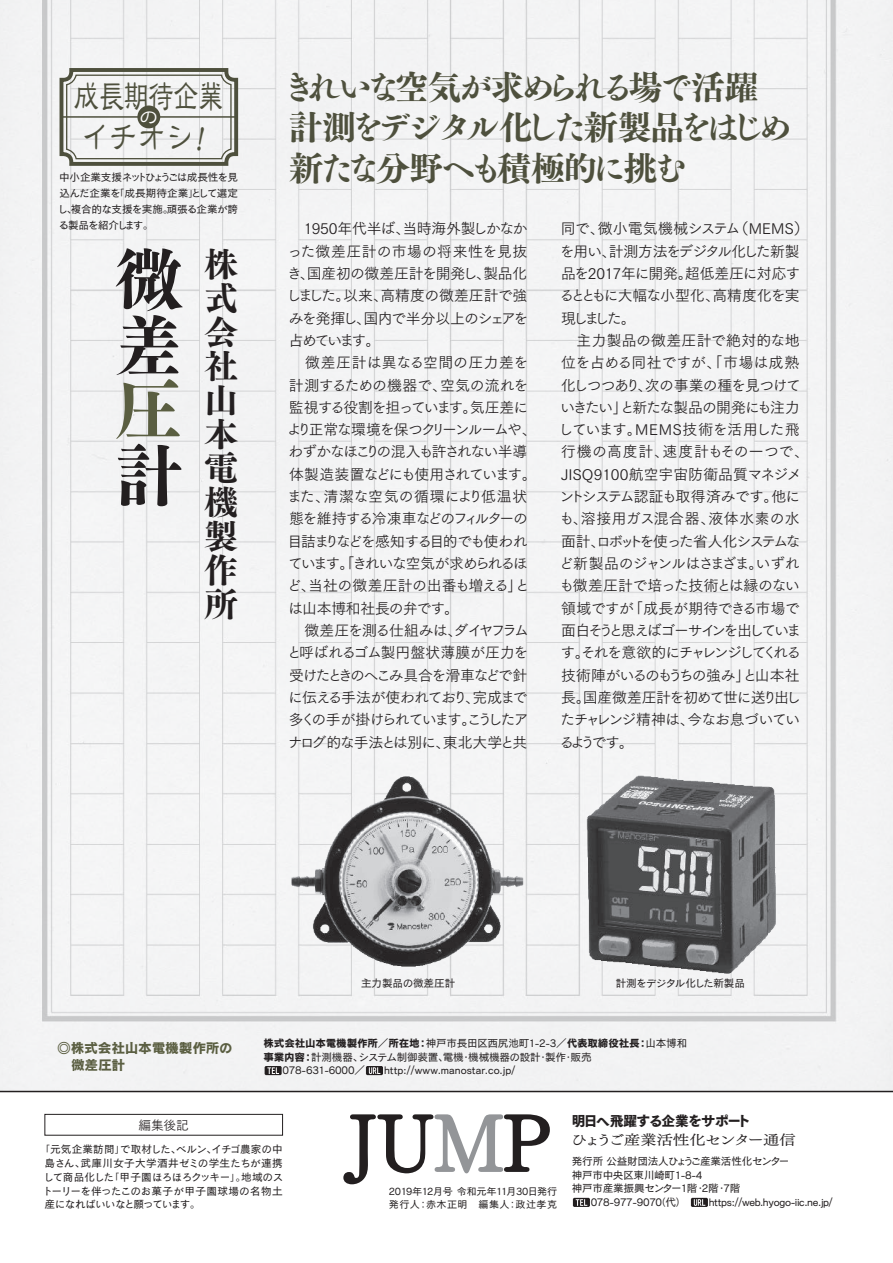
<style>
.page{position:relative;width:893px;height:1263px;background:#fff}
.page>*{position:absolute;margin:0;border:0;box-sizing:border-box;transform-origin:0 0}
.t1{font:68.1px/66.6px "Tsuku BMD Min Std E";color:#231f20}
.t2{font:68.1px "Tsuku BMD Min Std E";color:#5a5e41}
.t3{font:37.05px "Likurei Std";color:#4e503d;scale:.8 1}
.t4{font:36.15px "Likurei Std";letter-spacing:-.02em;color:#4e503d;scale:.7 1}
.t5{font:34.05px/40.3px "Tsuku AMD Min Std E";letter-spacing:-.12em;color:#4e503d}
.t6{font:34.05px/34px "Tsuku BMD Min Std E";color:#231f20;text-align:justify}
.t7{font:21.3px "Likurei Std";color:#fff}
.t8{font:14.85px/22.4px "Tsuku Go Pro R";letter-spacing:-.06em;color:#231f20}
.t9{font:13.8px/17px "Cezanne Pro B";letter-spacing:-.02em;color:#5a5e41}
.t10{font:13.65px "Tsuku Min Pro RB";letter-spacing:-.035em;color:#231f20;scale:1.19 1}
.t11{font:13.65px "Tsuku Go Pro H";letter-spacing:-.06em;color:#231f20}
.t12{font:12.75px "Tsuku Go Pro R";color:#231f20}
.t13{font:10.65px/13.8px "Cezanne Pro M";letter-spacing:-.03em;color:#231f20;text-align:justify}
.t14{font:10.65px "Cezanne Pro B";letter-spacing:-.02em;color:#231f20}
.t15{font:10.65px "Cezanne Pro M";letter-spacing:.005em;color:#231f20}
.t16{font:10.65px "Cezanne Pro M";letter-spacing:-.06em;color:#231f20}
.t17{font:10.05px/12.8px "Cezanne Pro M";letter-spacing:-.02em;color:#231f20}
.s1{font-family:"Cezanne Pro M"}
.s2{font-family:"Cezanne Pro B"}
</style>
<div class="page">
<div style="left:0;top:0;width:893px;height:1091px;background:#f3f4f5"></div>
<div style="left:45px;top:1114px;width:238px;height:21px;border:1px solid #231f20"></div>
<hr style="left:0;top:1091px;width:893px;height:1px;background:#231f20">
<svg style="left:265px;top:1066px;width:17px;height:9px"></svg>
<svg style="left:366px;top:1066px;width:17px;height:9px"></svg>
<img style="left:282px;top:770px;width:253px;height:204px">
<img style="left:575px;top:770px;width:210px;height:204px">
<svg style="left:573px;top:1198px;width:17px;height:9px"></svg>
<svg style="left:691px;top:1198px;width:17px;height:9px"></svg>
<svg style="left:343px;top:1114px;width:207px;height:70px"></svg>
<svg style="left:58px;top:66px;width:182px;height:102px"></svg>
<h3 class="t4" style="left:74px;top:72px;width:215px">成長期待企業</h3>
<h2 class="t3" style="left:80px;top:112px;width:144px">イチオシ</h2>
<p class="t13" style="left:58px;top:169px;width:182px;line-height:15.9px">中小企業支援ネットひょうごは成長性を見込んだ企業を「成長期待企業」として選定し、複合的な支援を実施。頑張る企業が誇る製品を紹介します。</p>
<h3 class="t7" style="left:138px;top:103px;width:23px">の</h3>
<h1 class="t1" style="left:115px;top:237px;width:69px">微差</h1>
<h1 class="t2" style="left:115px;top:348px;width:66px">圧</h1>
<h1 class="t1" style="left:115px;top:433px;width:68px">計</h1>
<h3 class="t6" style="left:204px;top:242px;width:35px">株式会社山本電機製作所</h3>
<h3 class="t5" style="left:282px;top:63px;width:511px">きれいな空気が求められる場で活躍計測をデジタル化した新製品をはじめ新たな分野へも積極的に挑む</h3>
<p class="t8" style="left:286px;top:216px;width:252px">　1950年代半ば、当時海外製しかなかった微差圧計の市場の将来性を見抜き、国産初の微差圧計を開発し、製品化しました。以来、高精度の微差圧計で強みを発揮し、国内で半分以上のシェアを占めています。<br>　微差圧計は異なる空間の圧力差を計測するための機器で、空気の流れを監視する役割を担っています。気圧差により正常な環境を保つクリーンルームや、わずかなほこりの混入も許されない半導体製造装置などにも使用されています。また、清潔な空気の循環により低温状態を維持する冷凍車などのフィルターの目詰まりなどを感知する目的でも使われています。「きれいな空気が求められるほど、当社の微差圧計の出番も増える」とは山本博和社長の弁です。<br>　微差圧を測る仕組みは、ダイヤフラムと呼ばれるゴム製円盤状薄膜が圧力を受けたときのへこみ具合を滑車などで針に伝える手法が使われており、完成まで多くの手が掛けられています。こうしたアナログ的な手法とは別に、東北大学と共</p>
<p class="t8" style="left:559px;top:216px;width:252px">同で、微小電気機械システム（MEMS）を用い、計測方法をデジタル化した新製品を2017年に開発。超低差圧に対応するとともに大幅な小型化、高精度化を実現しました。<br>　主力製品の微差圧計で絶対的な地位を占める同社ですが、「市場は成熟化しつつあり、次の事業の種を見つけていきたい」と新たな製品の開発にも注力しています。MEMS技術を活用した飛行機の高度計、速度計もその一つで、<br>JISQ9100航空宇宙防衛品質マネジメントシステム認証も取得済みです。他にも、溶接用ガス混合器、液体水素の水面計、ロボットを使った省人化システムなど新製品のジャンルはさまざま。いずれも微差圧計で培った技術とは縁のない領域ですが「成長が期待できる市場で面白そうと思えばゴーサインを出しています。それを意欲的にチャレンジしてくれる技術陣がいるのもうちの強み」と山本社長。国産微差圧計を初めて世に送り出したチャレンジ精神は、今なお息づいているようです。</p>
<p class="t9" style="left:57px;top:1039px;width:177px">◎株式会社山本電機製作所の　微差圧計</p>
<p class="t12" style="left:139px;top:1114px;width:52px">編集後記</p>
<p class="t13" style="left:361px;top:976px;width:96px">主力製品の微差圧計</p>
<p class="t16" style="left:616px;top:976px;width:131px">計測をデジタル化した新製品</p>
<p class="t14" style="left:264px;top:1036px;width:425px">株式会社山本電機製作所<span class="s1">／</span>所在地：<span class="s1">神戸市長田区西尻池町1-2-3／</span>代表取締役社長：<span class="s1">山本博和</span></p>
<p class="t13" style="left:283px;top:1049px;width:311px;text-indent:-19px"><span class="s2">事業内容：</span>計測機器、システム制御装置､電機･機械機器の設計･製作･販売<br>078-631-6000／</p>
<p class="t15" style="left:384px;top:1064px;width:133px">http://www.manostar.co.jp/</p>
<p class="t11" style="left:572px;top:1113px;width:180px">明日へ飛躍する企業をサポート</p>
<p class="t13" style="left:39px;top:1142px;width:246px">「元気企業訪問」で取材した、ベルン、イチゴ農家の中島さん、武庫川女子大学酒井ゼミの学生たちが連携して商品化した「甲子園ほろほろクッキー」。地域のストーリーを伴ったこのお菓子が甲子園球場の名物土産になればいいなと願っています。</p>
<p class="t17" style="left:389px;top:1185px;width:170px">2019年12月号 令和元年11月30日発行発行人：赤木正明　編集人：政辻孝克</p>
<p class="t10" style="left:571px;top:1128px;width:190px">ひょうご産業活性化センター通信</p>
<p class="t13" style="left:572px;top:1154px;width:219px">発行所 公益財団法人ひょうご産業活性化センター</p>
<p class="t13" style="left:572px;top:1167px;width:132px">神戸市中央区東川崎町1-8-4</p>
<p class="t13" style="left:572px;top:1181px;width:170px">神戸市産業振興センター1階・2階・7階</p>
<p class="t13" style="left:591px;top:1195px;width:101px">078-977-9070（代）　</p>
<p class="t13" style="left:709px;top:1195px;width:125px">https://web.hyogo-iic.ne.jp/</p>
</div>
